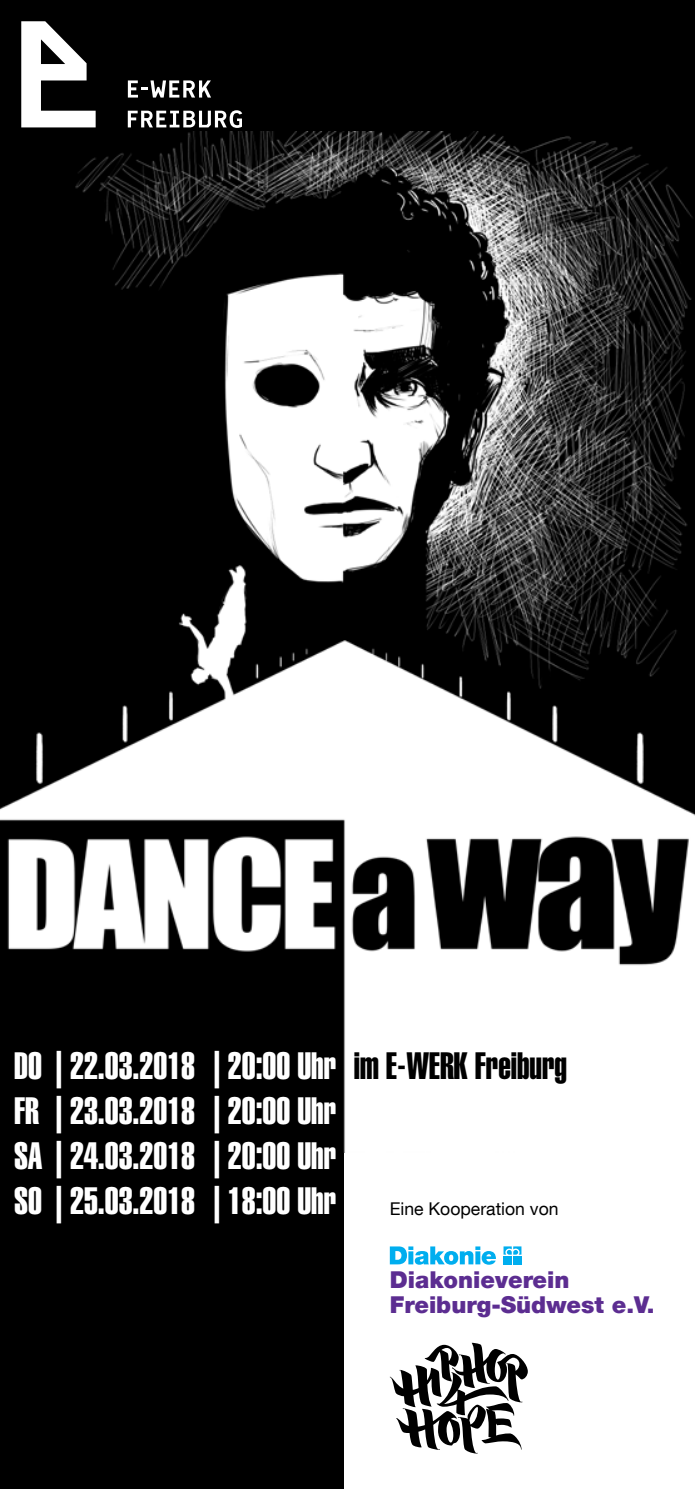
<style>
.page{position:relative;width:695px;height:1489px;background:#fff}
.page>*{position:absolute;margin:0;border:0;box-sizing:border-box;transform-origin:0 0}
.t1{font:37.5px "Helvetica Extra Compressed";color:#fff}
.t2{font:37.5px "Helvetica Extra Compressed";color:#000}
.t3{font:900 23.25px/24.5px "Helvetica Neue LT Com";color:#5c2d91}
.t4{font:17.5px "Helvetica Neue LT Com";color:#000}
</style>
<div class="page">
<div style="left:0;top:0;width:694px;height:613px;background:#000"></div>
<div style="left:0;top:0;width:344px;height:1488px;background:#000"></div>
<img style="left:0;top:132px;width:694px;height:1020px">
<svg style="left:21px;top:21px;width:75px;height:106px"></svg>
<svg style="left:128px;top:80px;width:83px;height:18px"></svg>
<svg style="left:128px;top:110px;width:114px;height:18px"></svg>
<svg style="left:390px;top:1246px;width:106px;height:18px"></svg>
<svg style="left:503px;top:1246px;width:18px;height:8px"></svg>
<div style="left:503px;top:1255px;width:8px;height:9px;background:#00aeef"></div>
<div style="left:513px;top:1255px;width:8px;height:9px;background:#00aeef"></div>
<svg style="left:390px;top:1342px;width:137px;height:111px"></svg>
<p class="t1" style="left:14px;top:1043px;width:323px">DO | 22.03.2018 | 20:00 Uhr</p>
<p class="t1" style="left:14px;top:1088px;width:323px">FR | 23.03.2018 | 20:00 Uhr</p>
<p class="t1" style="left:14px;top:1133px;width:323px">SA | 24.03.2018 | 20:00 Uhr</p>
<p class="t1" style="left:14px;top:1178px;width:323px">SO | 25.03.2018 | 18:00 Uhr</p>
<p class="t2" style="left:354px;top:1043px;width:215px">im E-WERK Freiburg</p>
<p class="t4" style="left:390px;top:1197px;width:170px">Eine Kooperation von</p>
<p class="t3" style="left:390px;top:1267px;width:266px">Diakonieverein<br>Freiburg-Südwest e.V.</p>
</div>
